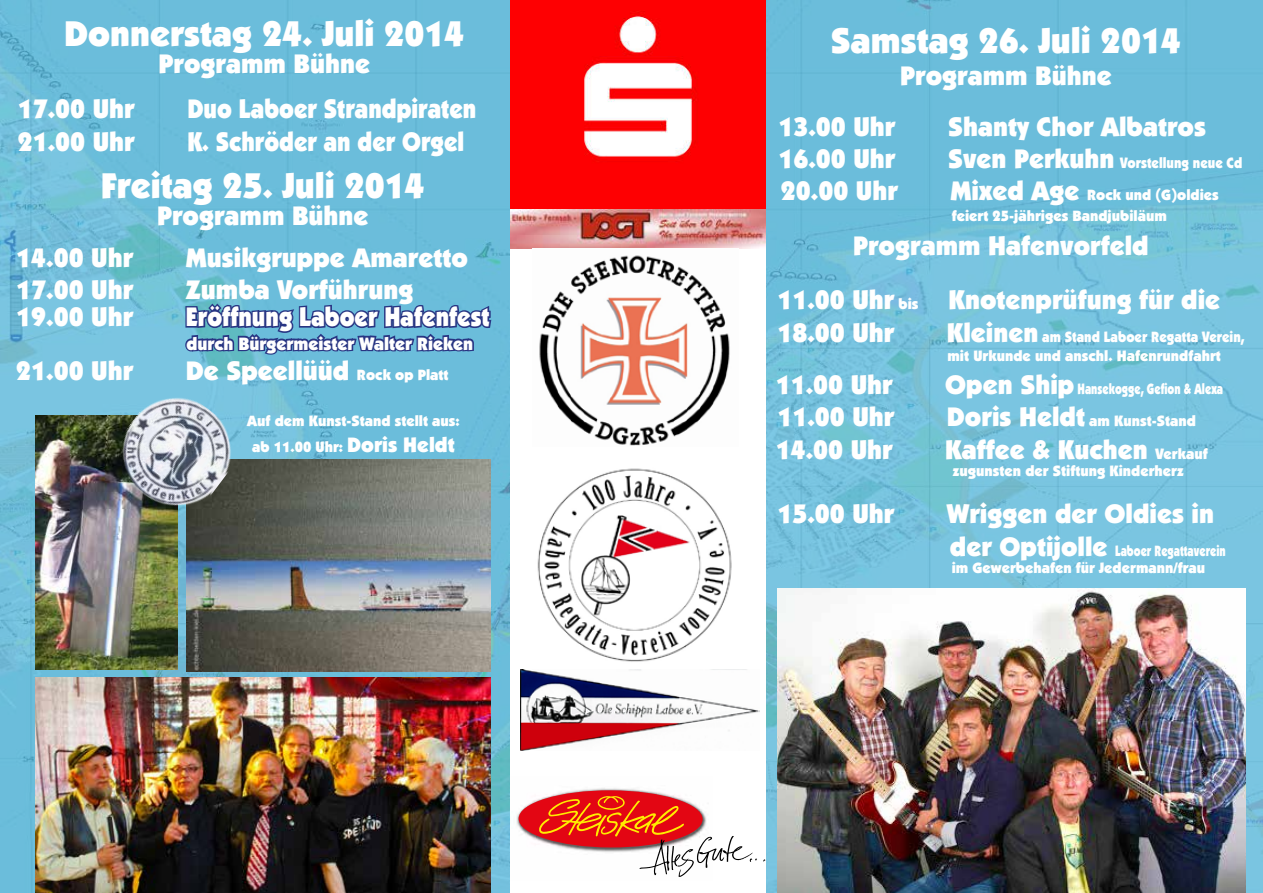
<style>
.page{position:relative;width:1263px;height:893px;background:#fff}
.page>*{position:absolute;margin:0;border:0;box-sizing:border-box;transform-origin:0 0}
.t1{font:900 36px "Itc Kabel";color:#fff}
.t2{font:900 27px/54px "Itc Kabel";color:#fff;text-align:center}
.t3{font:900 27px "Itc Kabel";color:#fff;scale:.9 1}
.t4{font:900 18px "Itc Kabel";color:#fff}
.t5{font:900 15px/25.2px "Itc Kabel";color:#fff;text-align:center}
.t6{font:900 15px/19.8px "Itc Kabel";color:#fff;scale:.9 1}
.t7{font:900 15px "Itc Kabel";color:#fff;scale:.75 1}
.s1{font-size:15px}
.s2{font-size:21px}
.s3{font-size:27px}
</style>
<div class="page">
<img style="left:0;top:0;width:1263px;height:893px">
<div style="left:510px;top:0;width:255px;height:209px;background:#fe0002"></div>
<img style="left:584px;top:11px;width:114px;height:151px">
<div style="left:510px;top:762px;width:255px;height:131px;background:#fff"></div>
<img style="left:516px;top:788px;width:158px;height:53px">
<div style="left:518px;top:790px;width:185px;height:58px;background:#e30613;border-radius:50%"></div>
<svg style="left:539px;top:796px;width:218px;height:81px"></svg>
<div style="left:510px;top:209px;width:255px;height:553px;background:#fff"></div>
<img style="left:510px;top:209px;width:255px;height:39px">
<img style="left:539px;top:255px;width:191px;height:191px">
<img style="left:537px;top:468px;width:195px;height:194px">
<img style="left:520px;top:669px;width:239px;height:81px">
<img style="left:36px;top:416px;width:142px;height:254px">
<img style="left:186px;top:459px;width:304px;height:212px">
<img style="left:101px;top:377px;width:150px;height:151px">
<img style="left:777px;top:589px;width:469px;height:304px">
<img style="left:35px;top:677px;width:456px;height:216px">
<svg style="left:184px;top:301px;width:309px;height:71px;background:#528cb9"></svg>
<h1 class="t1" style="left:64px;top:12px;width:402px">Donnerstag 24. Juli 2014</h1>
<p class="t2" style="left:159px;top:37px;width:213px">Programm Bühne</p>
<p class="t2" style="left:18px;top:82px;width:119px">17.00 Uhr</p>
<p class="t3" style="left:187px;top:92px;width:323px">Duo Laboer Strandpiraten</p>
<p class="t2" style="left:18px;top:114px;width:119px">21.00 Uhr</p>
<p class="t3" style="left:187px;top:125px;width:309px">K. Schröder an der Orgel</p>
<h1 class="t1" style="left:101px;top:164px;width:326px">Freitag 25. Juli 2014</h1>
<p class="t2" style="left:157px;top:189px;width:213px">Programm Bühne</p>
<p class="t2" style="left:16px;top:230px;width:119px">14.00 Uhr</p>
<p class="t2" style="left:186px;top:230px;width:284px">Musikgruppe Amaretto</p>
<p class="t2" style="left:16px;top:263px;width:119px">17.00 Uhr</p>
<p class="t2" style="left:186px;top:263px;width:229px">Zumba Vorführung</p>
<p class="t2" style="left:16px;top:290px;width:119px">19.00 Uhr</p>
<p class="t3" style="left:186px;top:300px;width:339px">Eröffnung Laboer Hafenfest</p>
<p class="t2" style="left:16px;top:344px;width:119px">21.00 Uhr</p>
<p class="t2" style="left:186px;top:344px;width:264px">De Speellüüd <span class="s1">Rock op Platt</span></p>
<p class="t5" style="left:247px;top:409px;width:214px">Auf dem Kunst-Stand stellt aus: ab 11.00 Uhr: <span class="s2">Doris Heldt</span></p>
<p class="t4" style="left:186px;top:332px;width:288px">durch Bürgermeister Walter Rieken</p>
<h1 class="t1" style="left:831px;top:18px;width:352px">Samstag 26. Juli 2014</h1>
<p class="t2" style="left:900px;top:49px;width:213px">Programm Bühne</p>
<p class="t2" style="left:778px;top:99px;width:119px">13.00 Uhr</p>
<p class="t2" style="left:948px;top:99px;width:260px">Shanty Chor Albatros</p>
<p class="t2" style="left:778px;top:131px;width:119px">16.00 Uhr</p>
<p class="t6" style="left:948px;top:153px;width:329px"><span class="s3">Sven Perkuhn</span> Vorstellung neue Cd</p>
<p class="t2" style="left:781px;top:164px;width:119px">20.00 Uhr</p>
<p class="t5" style="left:950px;top:182px;width:270px"><span class="s3">Mixed Age</span> Rock und (G)oldies</p>
<p class="t2" style="left:777px;top:218px;width:444px">Programm Hafenvorfeld<br>11.00 Uhr <span class="s1">bis</span> Knotenprüfung für die</p>
<p class="t2" style="left:777px;top:305px;width:119px">18.00 Uhr</p>
<p class="t6" style="left:947px;top:326px;width:332px"><span class="s3">Kleinen</span> am Stand Laboer Regatta Verein, mit Urkunde und anschl. Hafenrundfahrt</p>
<p class="t2" style="left:776px;top:357px;width:119px">11.00 Uhr</p>
<p class="t7" style="left:945px;top:379px;width:372px"><span class="s3">Open Ship</span> Hansekogge, Gefion &amp; Alexa</p>
<p class="t2" style="left:777px;top:389px;width:119px">11.00 Uhr</p>
<p class="t5" style="left:947px;top:408px;width:250px"><span class="s3">Doris Heldt</span> am Kunst-Stand</p>
<p class="t2" style="left:776px;top:422px;width:119px">14.00 Uhr</p>
<p class="t2" style="left:945px;top:422px;width:264px">Kaffee &amp; Kuchen <span class="s1">Verkauf</span></p>
<p class="t5" style="left:952px;top:203px;width:217px">feiert 25-jähriges Bandjubiläum</p>
<p class="t5" style="left:953px;top:459px;width:232px">zugunsten der Stiftung Kinderherz</p>
<p class="t2" style="left:777px;top:487px;width:119px">15.00 Uhr</p>
<p class="t2" style="left:947px;top:487px;width:269px">Wriggen der Oldies in</p>
<p class="t7" style="left:950px;top:541px;width:369px"><span class="s3">der Optijolle</span> Laboer Regattaverein</p>
<p class="t5" style="left:952px;top:555px;width:255px">im Gewerbehafen für Jedermann/frau</p>
</div>
